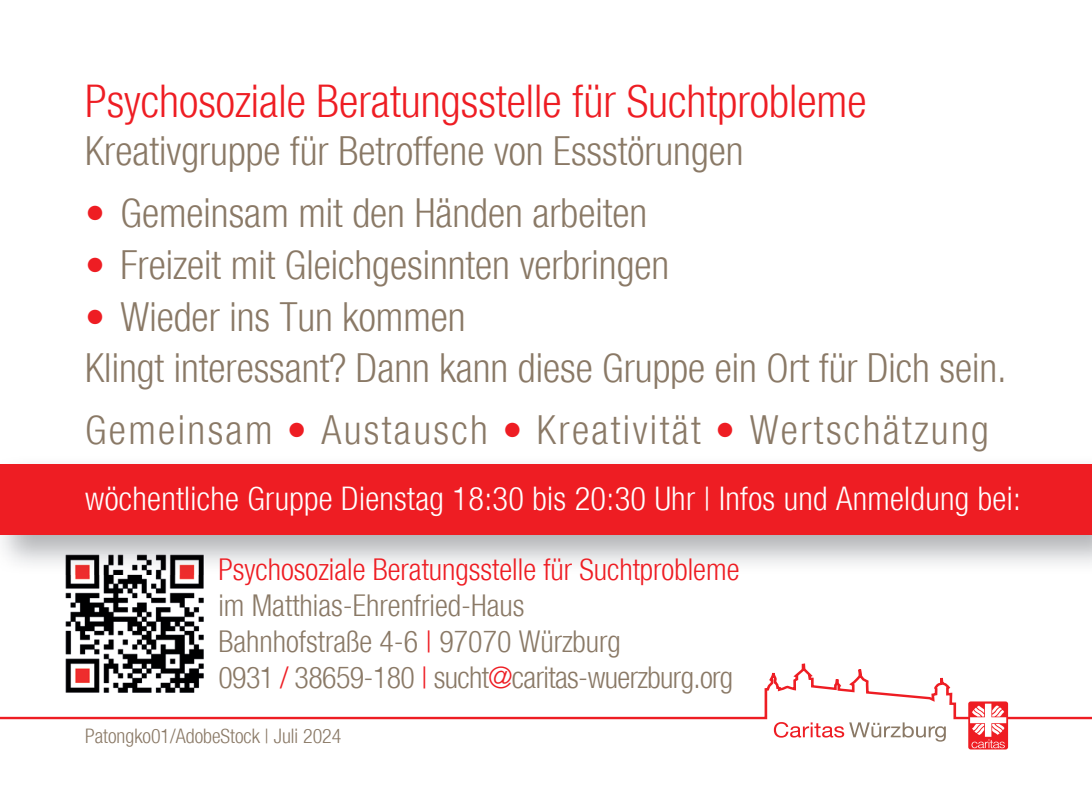
<style>
.page{position:relative;width:1092px;height:787px;background:#fff}
.page>*{position:absolute;margin:0;border:0;box-sizing:border-box;transform-origin:0 0}
.t1{font:300 condensed 45px "Helvetica Neue";color:#ee1d23}
.t2{font:300 condensed 40px/51.5px "Helvetica Neue";color:#8a7966}
.t3{font:300 condensed 40px "Helvetica Neue";letter-spacing:.06em;color:#8a7966}
.t4{font:300 condensed 32.5px "Helvetica Neue";letter-spacing:.01em;color:#fff}
.t5{font:300 condensed 30px/36px "Helvetica Neue";color:#8a7966}
.t6{font:300 condensed 30px "Helvetica Neue";color:#ee1d23}
.t7{font:300 condensed 20px "Helvetica Neue";color:#8a7966}
.s1{color:#ee1d23}
</style>
<div class="page">
<img style="left:66px;top:574px;width:138px;height:65px">
<img style="left:1px;top:535px;width:1090px;height:39px">
<div style="left:0;top:464px;width:1091px;height:71px;background:#ee1d23"></div>
<svg style="left:0;top:639px;width:1091px;height:111px"></svg>
<div style="left:968px;top:701px;width:39px;height:48px;background:#ee1d23;border-radius:3px"></div>
<svg style="left:970px;top:703px;width:36px;height:45px"></svg>
<svg style="left:773px;top:722px;width:172px;height:19px"></svg>
<p class="t1" style="left:85px;top:75px;width:783px">Psychosoziale Beratungsstelle für Suchtprobleme</p>
<p class="t2" style="left:85px;top:125px;width:660px">Kreativgruppe für Betroffene von Essstörungen</p>
<p class="t2" style="left:85px;top:187px;width:563px"><span class="s1">•</span> Gemeinsam mit den Händen arbeiten</p>
<p class="t2" style="left:85px;top:239px;width:585px"><span class="s1">•</span> Freizeit mit Gleichgesinnten verbringen</p>
<p class="t2" style="left:85px;top:290px;width:923px"><span class="s1">•</span> Wieder ins Tun kommen<br>Klingt interessant? Dann kann diese Gruppe ein Ort für Dich sein.</p>
<p class="t3" style="left:85px;top:407px;width:905px">Gemeinsam <span class="s1">•</span> Austausch <span class="s1">•</span> Kreativität <span class="s1">•</span> Wertschätzung</p>
<p class="t4" style="left:85px;top:480px;width:937px">wöchentliche Gruppe Dienstag 18:30 bis 20:30 Uhr | Infos und Anmeldung bei:</p>
<p class="t6" style="left:218px;top:552px;width:522px">Psychosoziale Beratungsstelle für Suchtprobleme</p>
<p class="t5" style="left:218px;top:587px;width:516px">im Matthias-Ehrenfried-Haus<br>Bahnhofstraße 4-6 <span class="s1">|</span> 97070 Würzburg<br>0931 <span class="s1">/</span> 38659-180 <span class="s1">|</span> sucht<span class="s1">@</span>caritas-wuerzburg.org</p>
<p class="t7" style="left:85px;top:724px;width:258px">Patongko01/AdobeStock | Juli 2024</p>
</div>
